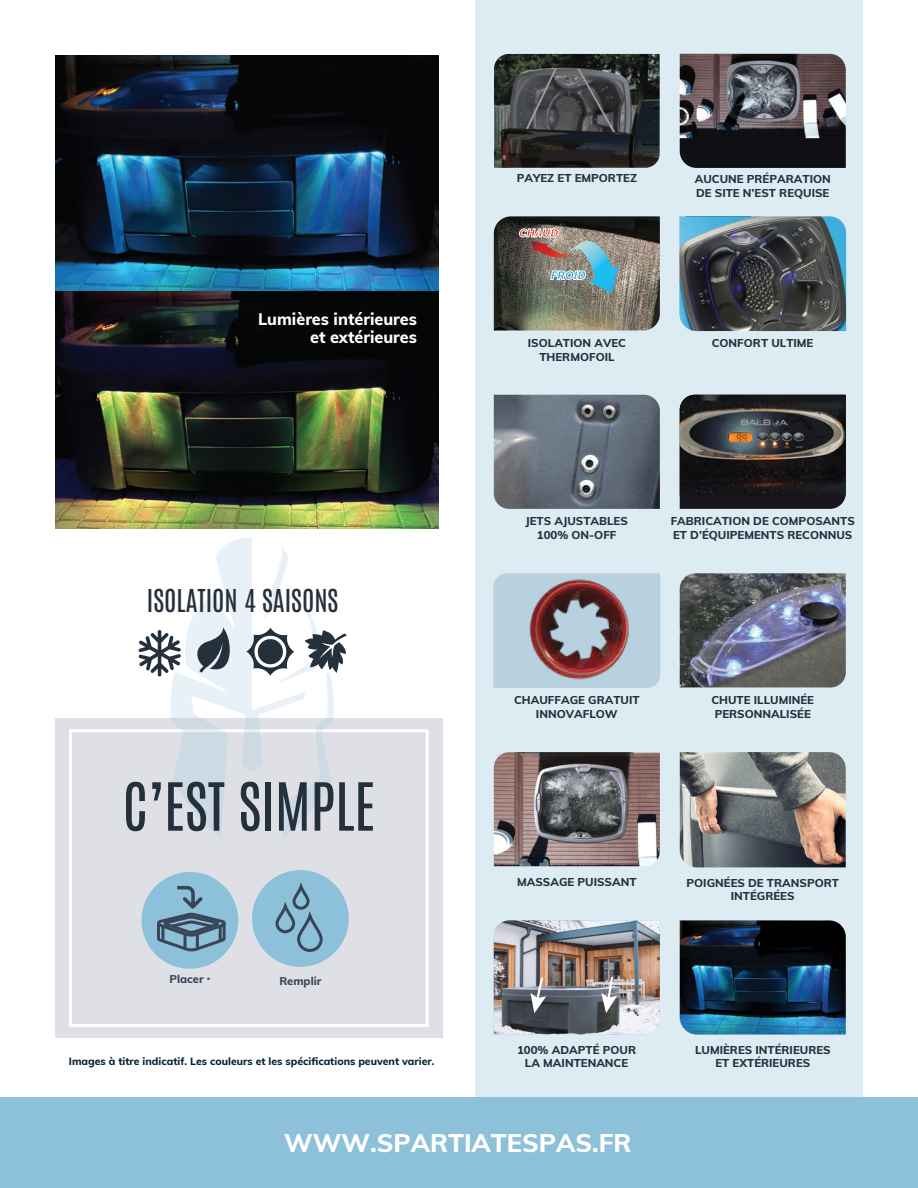
<style>
.page{position:relative;width:918px;height:1188px;background:#fff}
.page>*{position:absolute;margin:0;border:0;box-sizing:border-box;transform-origin:0 0}
.t1{font:56.4px "Antonio";color:#25303d}
.t2{font:26.85px "Antonio";color:#25303d}
.t3{font:800 25.5px "Muli";color:#fff}
.t4{font:800 16.65px/18px "Muli";color:#fff;text-align:right}
.t5{font:italic 900 12px "Raleway";letter-spacing:-.01em;color:#2bace2}
.t6{font:800 11.4px/13.6px "Muli";color:#25303d;text-align:center}
.t7{font:italic 900 11.4px "Raleway";color:#ed3925}
.t8{font:800 11.25px "Muli";color:#384556}
.t9{font:800 10.5px "Muli";color:#082437}
.s1{font-size:7.8px}
</style>
<div class="page">
<div style="left:475px;top:0;width:388px;height:1138px;background:#ddecf3"></div>
<div style="left:55px;top:718px;width:388px;height:320px;background:#dee0e6"></div>
<div style="left:69px;top:729px;width:360px;height:298px;border:3px solid #fff"></div>
<div style="left:0;top:1097px;width:918px;height:91px;background:#8dc0d9"></div>
<div style="left:142px;top:872px;width:96px;height:97px;background:#8dc0d9;border-radius:50%"></div>
<svg style="left:154px;top:885px;width:74px;height:67px"></svg>
<div style="left:252px;top:870px;width:97px;height:97px;background:#8dc0d9;border-radius:50%"></div>
<div style="left:297px;top:914px;width:26px;height:38px;border:3px solid #384556;border-radius:11px"></div>
<div style="left:275px;top:905px;width:20px;height:28px;border:3px solid #384556;border-radius:8px"></div>
<div style="left:293px;top:885px;width:17px;height:25px;border:3px solid #384556;border-radius:7px"></div>
<img style="left:55px;top:55px;width:383px;height:473px">
<img style="left:680px;top:54px;width:166px;height:114px">
<img style="left:494px;top:216px;width:166px;height:115px">
<svg style="left:519px;top:228px;width:99px;height:66px;background:#818986"></svg>
<img style="left:680px;top:573px;width:166px;height:114px">
<img style="left:494px;top:752px;width:166px;height:114px">
<img style="left:679px;top:216px;width:167px;height:115px">
<img style="left:494px;top:395px;width:166px;height:114px">
<svg style="left:680px;top:496px;width:166px;height:13px;background:#1e1d23"></svg>
<img style="left:680px;top:395px;width:166px;height:101px">
<img style="left:680px;top:920px;width:166px;height:115px">
<img style="left:494px;top:920px;width:166px;height:115px">
<img style="left:680px;top:752px;width:166px;height:115px">
<img style="left:493px;top:573px;width:167px;height:115px">
<img style="left:494px;top:54px;width:166px;height:114px">
<svg style="left:535px;top:137px;width:84px;height:31px;background:#202021"></svg>
<svg style="left:138px;top:538px;width:209px;height:299px"></svg>
<h3 class="t4" style="left:258px;top:309px;width:160px">Lumières intérieures et extérieures</h3>
<h2 class="t2" style="left:147px;top:581px;width:193px">ISOLATION 4 SAISONS</h2>
<h1 class="t1" style="left:123px;top:767px;width:254px">C’EST SIMPLE</h1>
<p class="t8" style="left:169px;top:971px;width:42px">Placer <span class="s1">*</span></p>
<p class="t8" style="left:279px;top:973px;width:44px">Remplir</p>
<p class="t9" style="left:69px;top:1053px;width:367px">Images à titre indicatif. Les couleurs et les spécifications peuvent varier.</p>
<p class="t6" style="left:517px;top:171px;width:122px">PAYEZ ET EMPORTEZ</p>
<p class="t7" style="left:519px;top:226px;width:41px">CHAUD</p>
<p class="t5" style="left:551px;top:268px;width:36px">FROID</p>
<p class="t6" style="left:528px;top:335px;width:100px">ISOLATION AVEC<br>THERMOFOIL</p>
<p class="t6" style="left:695px;top:172px;width:138px;text-align:left">AUCUNE PRÉPARATION<br>DE SITE N’EST REQUISE</p>
<p class="t6" style="left:712px;top:335px;width:103px">CONFORT ULTIME</p>
<p class="t6" style="left:525px;top:514px;width:104px">JETS AJUSTABLES<br>100% ON-OFF</p>
<p class="t6" style="left:671px;top:514px;width:186px;text-align:left">FABRICATION DE COMPOSANTS<br>ET D’ÉQUIPEMENTS RECONNUS</p>
<p class="t6" style="left:514px;top:693px;width:127px">CHAUFFAGE GRATUIT<br>INNOVAFLOW</p>
<p class="t6" style="left:711px;top:693px;width:104px;text-align:left">CHUTE ILLUMINÉE<br>PERSONNALISÉE</p>
<p class="t6" style="left:517px;top:875px;width:121px">MASSAGE PUISSANT</p>
<p class="t6" style="left:687px;top:875px;width:154px">POIGNÉES DE TRANSPORT<br>INTÉGRÉES</p>
<p class="t6" style="left:517px;top:1042px;width:120px">100% ADAPTÉ POUR<br>LA MAINTENANCE</p>
<p class="t6" style="left:695px;top:1042px;width:137px">LUMIÈRES INTÉRIEURES<br>ET EXTÉRIEURES</p>
<h3 class="t3" style="left:284px;top:1124px;width:349px">WWW.SPARTIATESPAS.FR</h3>
</div>
